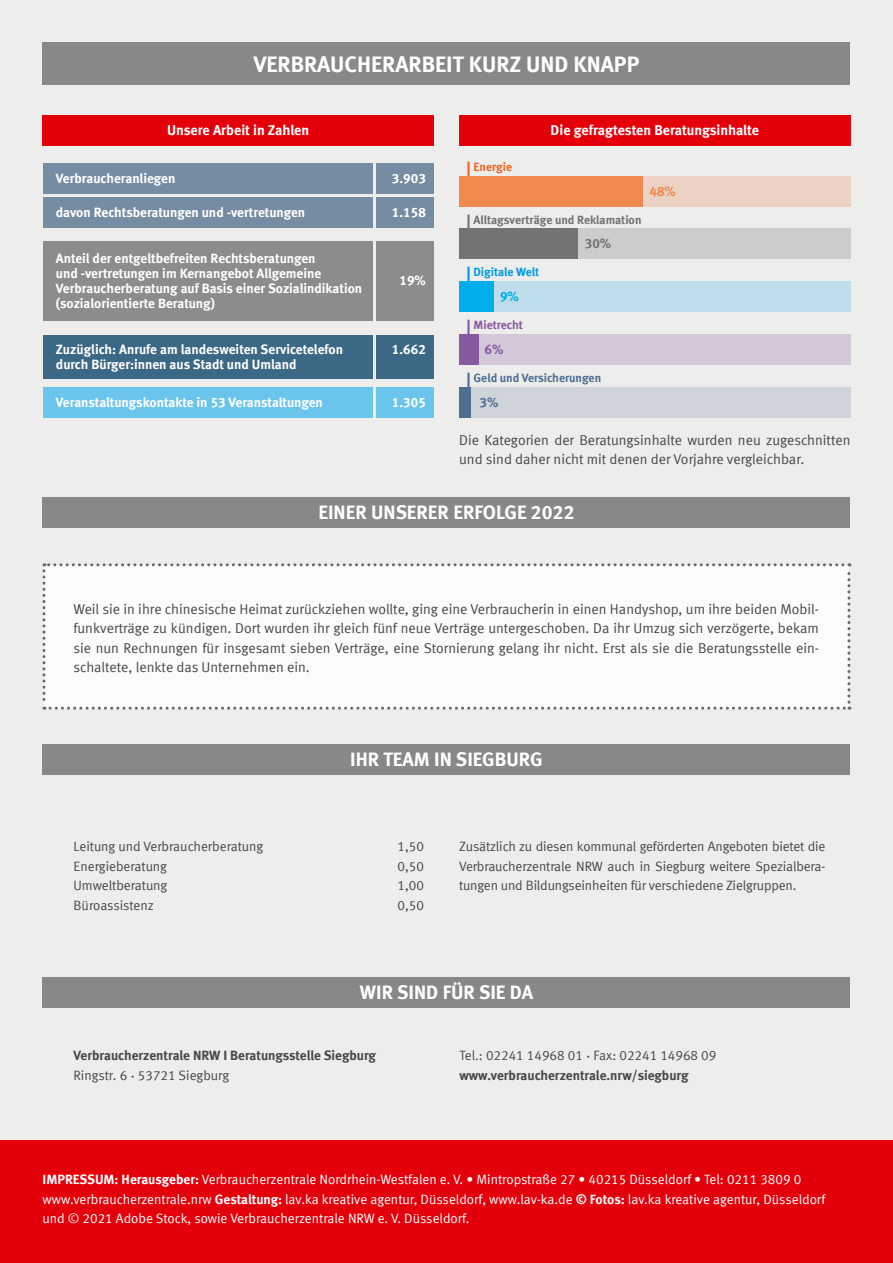
<style>
.page{position:relative;width:893px;height:1263px;background:#ededec}
.page>*{position:absolute;margin:0;border:0;box-sizing:border-box;transform-origin:0 0}
.t1{font:700 22.5px "VZ Meta LF";color:#fff}
.t2{font:700 19.5px "VZ Meta LF";color:#fff}
.t3{font:14.25px/19.5px "VZ Meta LF";color:#484847;text-align:justify}
.t4{font:700 14.25px "VZ Meta LF";color:#fff}
.t5{font:700 13.5px/15px "VZ Meta LF";color:#fff}
.t6{font:13.5px/19.5px "VZ Meta LF";color:#fff}
.t7{font:13.5px/19.5px "VZ Meta LF";letter-spacing:-.01em;color:#484847;text-align:justify}
.t8{font:700 13.5px/19.5px "VZ Meta LF";color:#484847}
.t9{font:700 13.5px "VZ Meta LF";color:#f1884d}
.t10{font:700 13.5px "VZ Meta LF";color:#737373}
.t11{font:700 13.5px "VZ Meta LF";color:#00aee9}
.t12{font:700 13.5px "VZ Meta LF";color:#8759a1}
.t13{font:700 13.5px "VZ Meta LF";color:#4f6f91}
.t14{font:700 12px "VZ Meta LF";color:#737373}
.t15{font:700 12px "VZ Meta LF";letter-spacing:-.005em;color:#4f6f91}
.t16{font:700 12px "VZ Meta LF";color:#009be1}
.t17{font:700 12px "VZ Meta LF";color:#8759a1}
.t18{font:700 12px "VZ Meta LF";color:#ec6622}
.s1{font-size:16.5px}
.s2{font-weight:400}
.s3{font-family:"Helvetica LT Std";font-stretch:condensed}
.s4{font-weight:700}
</style>
<div class="page">
<div style="left:0;top:1140px;width:893px;height:123px;background:#e3000b"></div>
<div style="left:43px;top:43px;width:807px;height:42px;background:#878887"></div>
<div style="left:43px;top:563px;width:807px;height:147px;background:#fbfbfb"></div>
<div style="left:43px;top:164px;width:329px;height:30px;background:#768ca2"></div>
<div style="left:43px;top:242px;width:329px;height:79px;background:#8c8c8c"></div>
<div style="left:43px;top:116px;width:391px;height:30px;background:#e3000b"></div>
<div style="left:43px;top:335px;width:329px;height:44px;background:#3b6885"></div>
<div style="left:43px;top:197px;width:329px;height:30px;background:#768ca2"></div>
<div style="left:43px;top:387px;width:329px;height:30px;background:#6bc4eb"></div>
<div style="left:376px;top:164px;width:58px;height:30px;background:#768ca2"></div>
<div style="left:43px;top:497px;width:807px;height:31px;background:#878887"></div>
<div style="left:376px;top:197px;width:58px;height:30px;background:#768ca2"></div>
<div style="left:376px;top:387px;width:58px;height:30px;background:#6bc4eb"></div>
<div style="left:376px;top:242px;width:58px;height:79px;background:#8c8c8c"></div>
<div style="left:376px;top:335px;width:58px;height:44px;background:#3b6885"></div>
<div style="left:43px;top:977px;width:807px;height:30px;background:#878887"></div>
<div style="left:43px;top:744px;width:807px;height:30px;background:#878887"></div>
<div style="left:459px;top:116px;width:391px;height:30px;background:#e3000b"></div>
<div style="left:459px;top:176px;width:391px;height:30px;background:#ecd2c4"></div>
<div style="left:459px;top:176px;width:183px;height:30px;background:#f1884d"></div>
<div style="left:459px;top:229px;width:391px;height:30px;background:#cccccb"></div>
<div style="left:459px;top:229px;width:119px;height:30px;background:#737373"></div>
<div style="left:459px;top:282px;width:391px;height:30px;background:#bedce9"></div>
<div style="left:459px;top:282px;width:34px;height:30px;background:#00aee9"></div>
<div style="left:459px;top:335px;width:391px;height:30px;background:#d3c8d8"></div>
<div style="left:459px;top:335px;width:20px;height:30px;background:#8759a1"></div>
<div style="left:459px;top:387px;width:391px;height:30px;background:#ced4da"></div>
<div style="left:459px;top:387px;width:11px;height:30px;background:#4f6f91"></div>
<h1 class="t1" style="left:254px;top:50px;width:387px">VERBRAUCHERARBEIT KURZ UND KNAPP</h1>
<p class="t4" style="left:167px;top:122px;width:144px">Unsere Arbeit in Zahlen</p>
<p class="t5" style="left:56px;top:171px;width:121px">Verbraucheranliegen</p>
<p class="t5" style="left:56px;top:204px;width:251px">davon Rechtsberatungen und -vertretungen</p>
<p class="t5" style="left:56px;top:251px;width:308px">Anteil der entgeltbefreiten Rechtsberatungen<br>und -vertretungen im Kernangebot Allgemeine Verbraucherberatung auf Basis einer Sozialindikation (sozialorientierte Beratung)</p>
<p class="t5" style="left:56px;top:342px;width:289px">Zuzüglich: Anrufe am landesweiten Servicetelefon durch Bürger:innen aus Stadt und Umland</p>
<p class="t5" style="left:56px;top:394px;width:268px">Veranstaltungskontakte in 53 Veranstaltungen</p>
<p class="t5" style="left:392px;top:171px;width:35px">3.903</p>
<p class="t5" style="left:392px;top:204px;width:35px">1.158</p>
<p class="t5" style="left:399px;top:272px;width:28px">19%</p>
<p class="t5" style="left:392px;top:342px;width:35px">1.662</p>
<p class="t5" style="left:392px;top:394px;width:35px">1.305</p>
<p class="t18" style="left:466px;top:159px;width:47px"><span class="s1">|</span> Energie</p>
<p class="t4" style="left:551px;top:122px;width:210px">Die gefragtesten Beratungsinhalte</p>
<p class="t9" style="left:649px;top:183px;width:28px">48%</p>
<p class="t14" style="left:466px;top:212px;width:177px"><span class="s1">|</span> Alltagsverträge und Reklamation</p>
<p class="t10" style="left:585px;top:235px;width:28px">30%</p>
<p class="t16" style="left:466px;top:265px;width:74px"><span class="s1">|</span> Digitale Welt</p>
<p class="t11" style="left:500px;top:288px;width:20px">9%</p>
<p class="t17" style="left:466px;top:318px;width:58px"><span class="s1">|</span> Mietrecht</p>
<p class="t12" style="left:484px;top:341px;width:20px">6%</p>
<p class="t15" style="left:466px;top:370px;width:136px"><span class="s1">|</span> Geld und Versicherungen</p>
<p class="t13" style="left:480px;top:394px;width:20px">3%</p>
<p class="t3" style="left:459px;top:430px;width:393px">Die Kategorien der Beratungsinhalte wurden neu zugeschnitten und sind daher nicht mit denen der Vorjahre vergleichbar.</p>
<h2 class="t2" style="left:318px;top:501px;width:258px">EINER UNSERER ERFOLGE 2022</h2>
<p class="t3" style="left:74px;top:599px;width:747px">Weil sie in ihre chinesische Heimat zurückziehen wollte, ging eine Verbraucherin in einen Handyshop, um ihre beiden Mobil&shy;funkverträge zu kündigen. Dort wurden ihr gleich fünf neue Verträge untergeschoben. Da ihr Umzug sich verzögerte, bekam sie nun Rechnungen für insgesamt sieben Verträge, eine Stornierung gelang ihr nicht. Erst als sie die Beratungsstelle ein&shy;schaltete, lenkte das Unternehmen ein.</p>
<h2 class="t2" style="left:350px;top:747px;width:194px">IHR TEAM IN SIEGBURG</h2>
<p class="t7" style="left:74px;top:837px;width:191px">Leitung und Verbraucherberatung</p>
<p class="t7" style="left:398px;top:837px;width:28px">1,50</p>
<p class="t7" style="left:74px;top:856px;width:95px">Energieberatung</p>
<p class="t7" style="left:398px;top:856px;width:28px">0,50</p>
<p class="t7" style="left:74px;top:876px;width:95px">Umweltberatung</p>
<p class="t7" style="left:398px;top:876px;width:28px">1,00</p>
<p class="t7" style="left:74px;top:895px;width:82px">Büroassistenz</p>
<p class="t7" style="left:398px;top:895px;width:28px">0,50</p>
<p class="t7" style="left:459px;top:837px;width:368px">Zusätzlich zu diesen kommunal geförderten Angeboten bietet die Verbraucherzentrale NRW auch in Siegburg weitere Spezialbera&shy;tungen und Bildungseinheiten für verschiedene Zielgruppen.</p>
<h2 class="t2" style="left:360px;top:980px;width:175px">WIR SIND FÜR SIE DA</h2>
<p class="t8" style="left:74px;top:1046px;width:304px">Verbraucherzentrale NRW I Beratungsstelle Siegburg<br><span class="s2">Ringstr. 6</span> <span class="s3">∙</span> <span class="s2">53721 Siegburg</span></p>
<p class="t8" style="left:459px;top:1046px;width:259px"><span class="s2">Tel.: 02241 14968 01</span> <span class="s3">∙</span> <span class="s2">Fax: 02241 14968 09 </span>www.verbraucherzentrale.nrw/siegburg</p>
<p class="t6" style="left:43px;top:1169px;width:784px"><span class="s4">IMPRESSUM: Herausgeber:</span> Verbraucherzentrale Nordrhein-Westfalen e. V. • Mintropstraße 27 • 40215 Düsseldorf • Tel: 0211 3809 0 www.verbraucherzentrale.nrw <span class="s4">Gestaltung:</span> lav.ka kreative agentur, Düsseldorf, www.lav-ka.de <span class="s4">© Fotos:</span> lav.ka kreative agentur, Düsseldorf und © 2021 Adobe Stock, sowie Verbraucherzentrale NRW e. V. Düsseldorf.</p>
</div>
